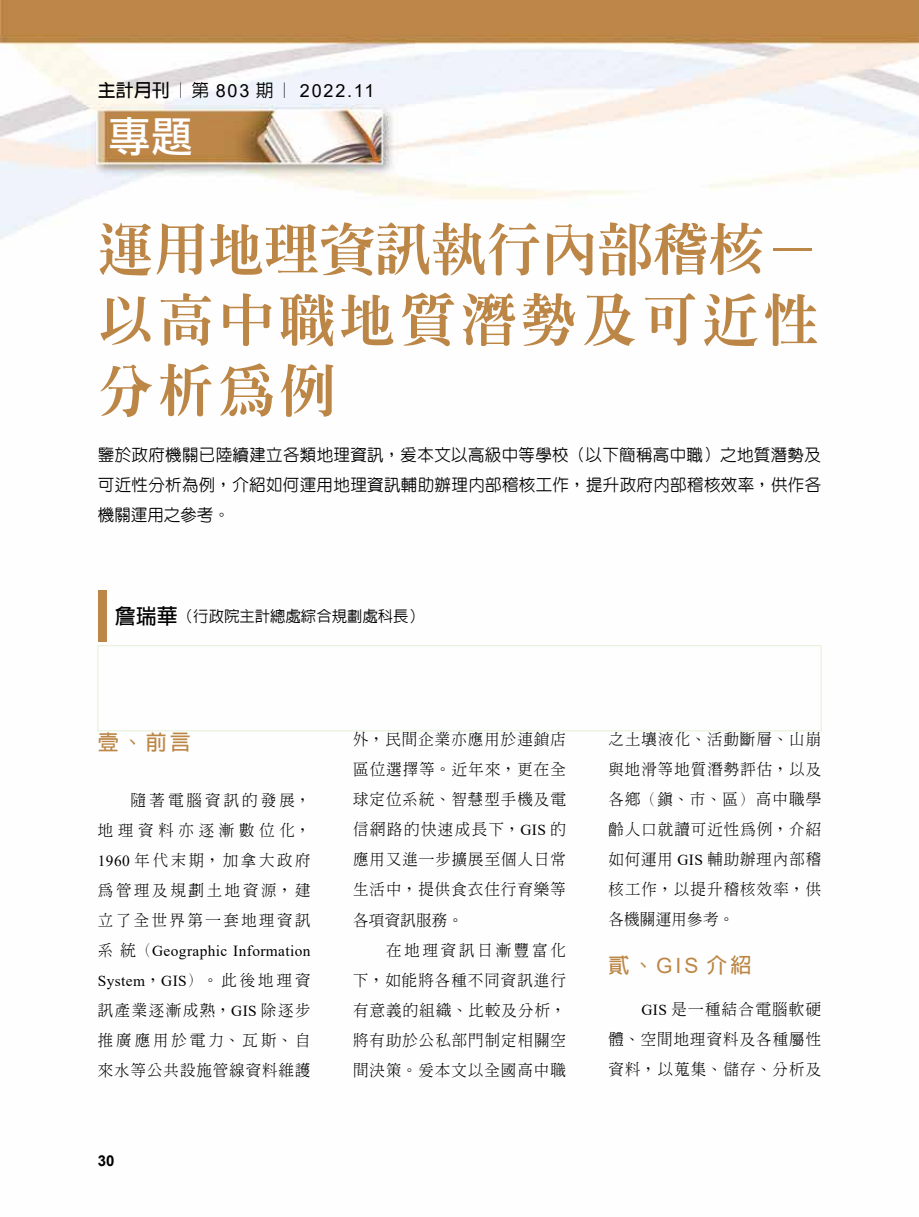
<style>
.page{position:relative;width:919px;height:1217px;background:#fff}
.page>*{position:absolute;margin:0;border:0;box-sizing:border-box;transform-origin:0 0}
.t1{font:800 55.5px/70.5px "Inn Ming";letter-spacing:.09em;color:#bc8646;text-align:justify}
.t2{font:42px "DF Li Hei Md WIN BF";color:#fff}
.t3{font:700 21px "Lin Gothic";color:#bc8646}
.t4{font:18px "Arial";letter-spacing:.1em;color:#000}
.t5{font:500 16.5px/30px "Yen Round";letter-spacing:.02em;color:#000;text-align:justify}
.t6{font:300 15.3px/30px "Inn Ming";letter-spacing:.075em;color:#000;text-align:justify}
.t7{font:15.3px/30px "Times New Roman";letter-spacing:.025em;color:#000}
.t8{font:500 15.3px "Lin Gothic";color:#000}
.t9{font:700 15px "Arial";color:#000}
.s1{font-family:"Lin Gothic";font-weight:700}
.s2{font-family:"Lin Gothic";font-weight:500}
.s3{font-family:"Adobe Ming Std";font-weight:300}
.s4{font-weight:700;font-size:21px}
.s5{font-family:"Times New Roman";font-weight:400}
.s6{font-family:"Inn Ming";font-weight:300}
.s7{font-family:"Arial";font-weight:400}
</style>
<div class="page">
<img style="left:0;top:0;width:918px;height:732px">
<div style="left:98px;top:590px;width:8px;height:51px;background:#bc8646"></div>
<div style="left:98px;top:645px;width:723px;height:85px;border:1px solid #e1efd8"></div>
<p class="t4" style="left:98px;top:78px;width:278px"><span class="s1">主計月刊</span><span class="s2">︱第</span> 803 <span class="s2">期︱</span> 2022.11</p>
<h2 class="t2" style="left:109px;top:115px;width:85px">專題</h2>
<h1 class="t1" style="left:98px;top:214px;width:723px">運用地理資訊執行內部稽核<span class="s3">－</span>以高中職地質潛勢及可近性分析為例</h1>
<p class="t5" style="left:98px;top:440px;width:725px">鑒於政府機關已陸續建立各類地理資訊，爰本文以高級中等學校（以下簡稱高中職）之地質潛勢及可近性分析為例，介紹如何運用地理資訊輔助辦理內部稽核工作，提升政府內部稽核效率，供作各機關運用之參考。</p>
<p class="t8" style="left:115px;top:608px;width:310px"><span class="s4">詹瑞華</span>（行政院主計總處綜合規劃處科長）</p>
<h3 class="t3" style="left:98px;top:731px;width:94px">壹、前言</h3>
<p class="t6" style="left:98px;top:784px;width:214px;text-indent:33px">隨著電腦資訊的發展，地理資料亦逐漸數位化，<span class="s5">1960</span> 年代末期，加拿大政府為管理及規劃土地資源，建立了全世界第一套地理資訊</p>
<p class="t7" style="left:98px;top:935px;width:214px"><span class="s6">系統（</span>Geographic Information<br>System<span class="s6">，</span>GIS<span class="s6">）。此後地理資</span></p>
<p class="t6" style="left:98px;top:994px;width:214px">訊產業逐漸成熟，<span class="s5">GIS</span> 除逐步推廣應用於電力、瓦斯、自來水等公共設施管線資料維護</p>
<p class="t9" style="left:98px;top:1149px;width:18px">30</p>
<p class="t6" style="left:353px;top:724px;width:214px">外，民間企業亦應用於連鎖店區位選擇等。近年來，更在全球定位系統、智慧型手機及電信網路的快速成長下，<span class="s5">GIS</span> 的應用又進一步擴展至個人日常生活中，提供食衣住行育樂等各項資訊服務。</p>
<p class="t6" style="left:353px;top:934px;width:214px;text-indent:33px">在地理資訊日漸豐富化下，如能將各種不同資訊進行有意義的組織、比較及分析，將有助於公私部門制定相關空間決策。爰本文以全國高中職</p>
<p class="t6" style="left:608px;top:724px;width:214px">之土壤液化、活動斷層、山崩與地滑等地質潛勢評估，以及各鄉（鎮、市、區）高中職學齡人口就讀可近性為例，介紹如何運用 <span class="s5">GIS</span> 輔助辦理內部稽核工作，以提升稽核效率，供各機關運用參考。</p>
<h3 class="t3" style="left:608px;top:953px;width:145px">貳、<span class="s7">GIS</span> 介紹</h3>
<p class="t6" style="left:608px;top:994px;width:214px;text-indent:33px"><span class="s5">GIS</span> 是一種結合電腦軟硬體、空間地理資料及各種屬性資料，以蒐集、儲存、分析及</p>
</div>
